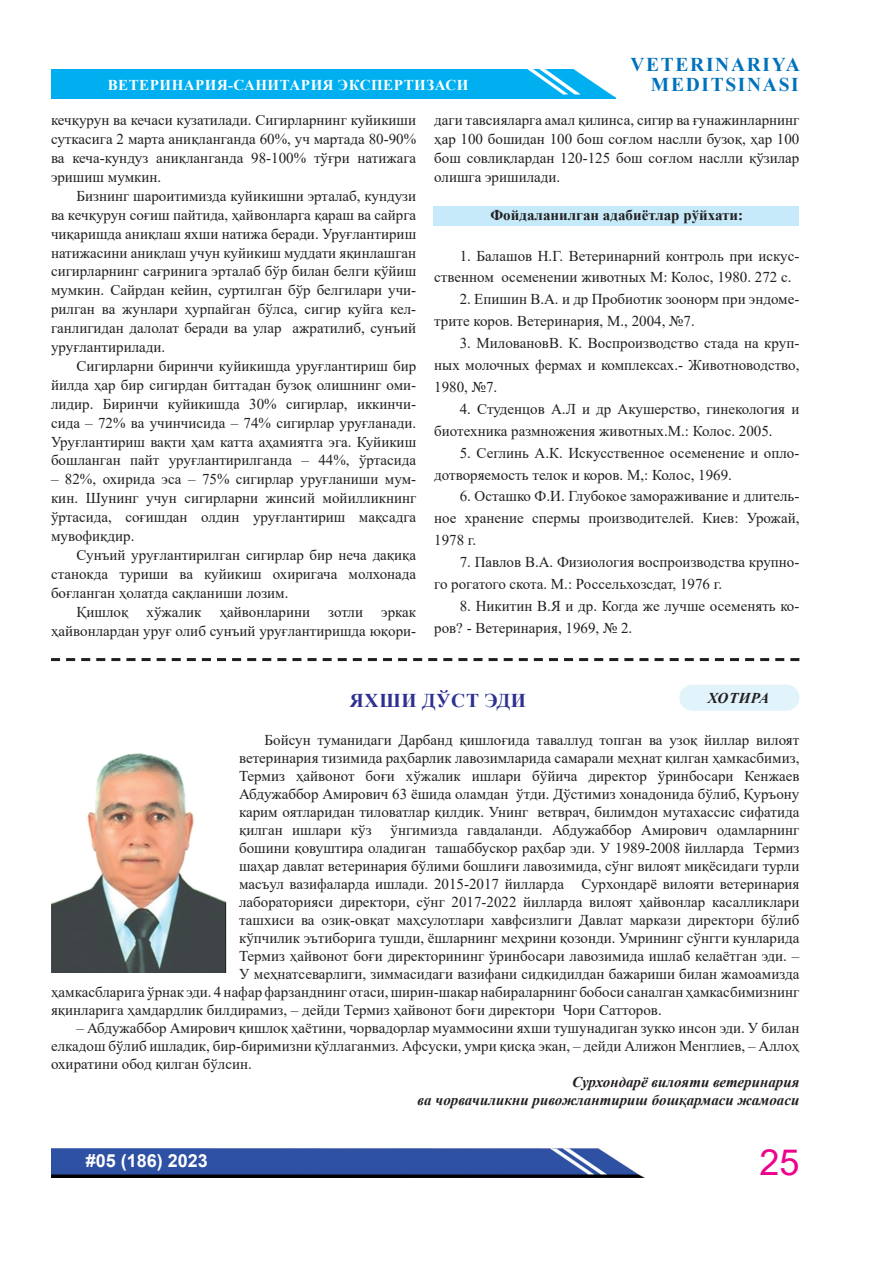
<style>
.page{position:relative;width:893px;height:1263px;background:#fff}
.page>*{position:absolute;margin:0;border:0;box-sizing:border-box;transform-origin:0 0}
.t1{font:36px "Arial";color:#ed028c}
.t2{font:700 19.5px "Times New Roman";letter-spacing:.085em;color:#0072bc}
.t3{font:700 19.5px "Times New Roman";letter-spacing:.035em;color:#2e3092}
.t4{font:700 18px "Arial";color:#fff}
.t5{font:15px/18.9px "Times New Roman";color:#231f20;text-align:justify}
.t6{font:italic 700 15px/18px "Times New Roman";color:#231f20;text-align:right}
.t7{font:700 15px "Times New Roman";letter-spacing:.035em;color:#fff}
.t8{font:700 15px "Times New Roman";color:#231f20}
</style>
<div class="page">
<img style="left:51px;top:1149px;width:593px;height:29px">
<div style="left:51px;top:69px;width:565px;height:29px;background:#00afef"></div>
<div style="left:434px;top:206px;width:365px;height:20px;background:#c6eafa"></div>
<img style="left:51px;top:753px;width:175px;height:219px">
<svg style="left:51px;top:658px;width:748px;height:3px"></svg>
<div style="left:679px;top:685px;width:120px;height:26px;background:#e1f4fc;border-radius:13px"></div>
<h2 class="t2" style="left:630px;top:51px;width:171px">VETERINARIYA</h2>
<p class="t7" style="left:108px;top:74px;width:362px">ВЕТЕРИНАРИЯ-САНИТАРИЯ ЭКСПЕРТИЗАСИ</p>
<h2 class="t2" style="left:651px;top:70px;width:149px">MEDITSINASI</h2>
<p class="t5" style="left:51px;top:110px;width:367px">кечқурун ва кечаси кузатилади. Сигирларнинг куйикиши суткасига 2 марта аниқланганда 60%, уч мартада 80-90% ва кеча-кундуз аниқланганда 98-100% тўғри натижага эришиш мумкин.</p>
<p class="t5" style="left:51px;top:186px;width:367px;text-indent:26px">Бизнинг шароитимизда куйикишни эрталаб, кундузи ва кечқурун соғиш пайтида, ҳайвонларга қараш ва сайрга чиқаришда аниқлаш яхши натижа беради. Уруғлантириш натижасини аниқлаш учун куйикиш муддати яқинлашган сигирларнинг сағринига эрталаб бўр билан белги қўйиш мумкин. Сайрдан кейин, суртилган бўр белгилари учи&shy;рилган ва жунлари ҳурпайган бўлса, сигир куйга кел&shy;ганлигидан далолат беради ва улар ажратилиб, сунъий уруғлантирилади.</p>
<p class="t5" style="left:51px;top:356px;width:367px;text-indent:26px">Сигирларни биринчи куйикишда уруғлантириш бир йилда ҳар бир сигирдан биттадан бузоқ олишнинг оми&shy;лидир. Биринчи куйикишда 30% сигирлар, иккинчи&shy;сида – 72% ва учинчисида – 74% сигирлар уруғланади.<br>Уруғлантириш вақти ҳам катта аҳамиятга эга. Куйикиш бошланган пайт уруғлантирилганда – 44%, ўртасида</p>
<p class="t5" style="left:51px;top:469px;width:367px">– 82%, охирида эса – 75% сигирлар уруғланиши мум&shy;кин. Шунинг учун сигирларни жинсий мойилликнинг ўртасида, соғишдан олдин уруғлантириш мақсадга мувофиқдир.</p>
<p class="t5" style="left:51px;top:545px;width:367px;text-indent:26px">Сунъий уруғлантирилган сигирлар бир неча дақиқа станокда туриши ва куйикиш охиригача молхонада боғланган ҳолатда сақланиши лозим.</p>
<p class="t5" style="left:51px;top:602px;width:367px;text-align:right">Қишлоқ хўжалик ҳайвонларини зотли эркак ҳайвонлардан уруғ олиб сунъий уруғлантиришда юқо ри-</p>
<p class="t5" style="left:434px;top:110px;width:367px">даги тавсияларга амал қилинса, сигир ва ғуна жинларнинг ҳар 100 бошидан 100 бош соғлом наслли бузоқ, ҳар 100 бош совлиқлардан 120-125 бош соғлом наслли қўзилар олишга эришилади.</p>
<p class="t8" style="left:490px;top:204px;width:254px">Фойдаланилган адабиётлар рўйхати:</p>
<p class="t5" style="left:434px;top:244px;width:367px;line-height:21.9px;text-indent:26px">1. Балашов Н.Г. Ветеринарний контроль при искус&shy;ственном осеменении животных М: Колос, 1980. 272 с.</p>
<p class="t5" style="left:434px;top:288px;width:367px;line-height:21.9px;text-indent:26px">2. Епишин В.А. и др Пробиотик зоонорм при эндоме&shy;трите коров. Ветеринария, М., 2004, №7.</p>
<p class="t5" style="left:434px;top:332px;width:367px;line-height:21.9px;text-indent:26px">3. МиловановВ. К. Воспроизводство стада на круп&shy;ных молочных фермах и комплексах.- Животноводство, 1980, №7.</p>
<p class="t5" style="left:434px;top:397px;width:367px;line-height:21.9px;text-indent:26px">4. Студенцов А.Л и др Акушерство, гинекология и биотехника размножения животных.М.: Колос. 2005.</p>
<p class="t5" style="left:434px;top:441px;width:367px;line-height:21.9px;text-indent:26px">5. Сеглинь А.К. Искусственное осеменение и опло&shy;дотворяемость телок и коров. М,: Колос, 1969.</p>
<p class="t5" style="left:434px;top:485px;width:367px;line-height:21.9px;text-indent:26px">6. Осташко Ф.И. Глубокое замораживание и длитель&shy;ное хранение спермы производителей. Киев: Урожай, 1978 г.</p>
<p class="t5" style="left:434px;top:551px;width:367px;line-height:21.9px;text-indent:26px">7. Павлов В.А. Физиология воспроизводства крупно&shy;го рогатого скота. М.: Россельхозсдат, 1976 г.</p>
<p class="t5" style="left:434px;top:594px;width:367px;line-height:21.9px;text-indent:26px">8. Никитин В.Я и др. Когда же лучше осеменять ко&shy;ров? - Ветеринария, 1969, № 2.</p>
<h2 class="t3" style="left:350px;top:686px;width:178px">ЯХШИ ДЎСТ ЭДИ</h2>
<p class="t6" style="left:708px;top:688px;width:63px">ХОТИРА</p>
<p class="t5" style="left:239px;top:730px;width:562px;line-height:18px;text-indent:26px">Бойсун туманидаги Дарбанд қишлоғида таваллуд топган ва узоқ йиллар вилоят ветеринария тизимида раҳбарлик лавозимларида самарали меҳнат қилган ҳамкасбимиз, Термиз ҳайвонот боғи хўжалик ишлари бўйича директор ўринбосари Кенжаев Абдужаббор Амирович 63 ёшида оламдан ўтди. Дўстимиз хонадонида бўлиб, Қуръону карим оятларидан тиловатлар қилдик. Унинг ветврач, билимдон мутахассис сифатида қилган ишлари кўз</p>
<p class="t5" style="left:391px;top:820px;width:410px">ўнгимизда гавдаланди. Абдужаббор Амирович одамларнинг</p>
<p class="t5" style="left:239px;top:838px;width:562px">бошини қовуштира оладиган ташаббускор раҳбар эди. У 1989-2008 йилларда Термиз</p>
<p class="t5" style="left:239px;top:856px;width:562px">шаҳар давлат ветеринария бўлими бошлиғи лавозимида, сўнг вилоят миқёсидаги турли</p>
<p class="t5" style="left:239px;top:874px;width:562px">масъул вазифаларда ишлади. 2015-2017 йилларда Сурхондарё вилояти ветеринария</p>
<p class="t5" style="left:239px;top:892px;width:562px">лабораторияси директори, сўнг 2017-2022 йилларда вилоят ҳайвонлар касалликлари</p>
<p class="t5" style="left:239px;top:910px;width:562px">ташхиси ва озиқ-овқат маҳсулотлари хавфсизлиги Давлат маркази директори бўлиб</p>
<p class="t5" style="left:239px;top:928px;width:562px">кўпчилик эътиборига тушди, ёшларнинг меҳрини қозонди. Умрининг сўнгги кунларида</p>
<p class="t5" style="left:239px;top:946px;width:562px">Термиз ҳайвонот боғи директорининг ўринбосари лавозимида ишлаб келаётган эди. –</p>
<p class="t5" style="left:239px;top:964px;width:562px">У меҳнатсеварлиги, зиммасидаги вазифани сидқидилдан бажариши билан жамоамизда</p>
<p class="t5" style="left:51px;top:982px;width:750px">ҳамкасбларига ўрнак эди. 4 нафар фарзанднинг отаси, ширин-шакар набираларнинг бобоси саналган ҳамкасбимизнинг</p>
<p class="t5" style="left:51px;top:1000px;width:612px">яқинларига ҳамдардлик билдирамиз, – дейди Термиз ҳайвонот боғи директори Чори Сатторов.</p>
<p class="t5" style="left:51px;top:1018px;width:750px;line-height:18px;text-indent:26px">– Абдужаббор Амирович қишлоқ ҳаётини, чорвадорлар муаммосини яхши тушунадиган зукко инсон эди. У билан елкадош бўлиб ишладик, бир-биримизни қўллаганмиз. Афсуски, умри қисқа экан, – дейди Алижон Менглиев, – Аллоҳ охиратини обод қилган бўлсин.</p>
<p class="t6" style="left:418px;top:1072px;width:383px">Сурхондарё вилояти ветеринария<br>ва чорвачиликни ривожлантириш бошқармаси жамоаси</p>
<p class="t4" style="left:86px;top:1148px;width:124px">#05 (186) 2023</p>
<h1 class="t1" style="left:759px;top:1138px;width:42px">25</h1>
</div>
